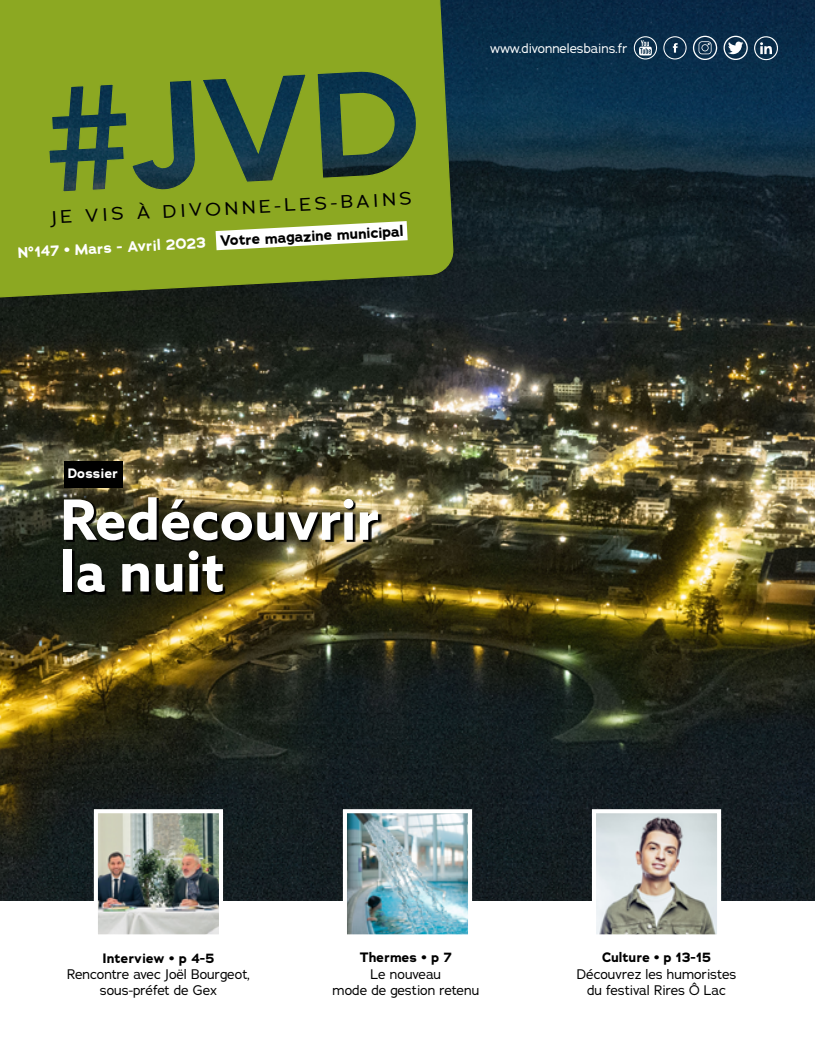
<style>
.page{position:relative;width:815px;height:1053px;background:#fff}
.page>*{position:absolute;margin:0;border:0;box-sizing:border-box;transform-origin:0 0}
.t1{font:700 55.62px/51.6px "Azo Sans";color:#fff}
.t2{font:17.75px "Adrianna";color:#000;scale:1.11 1}
.t3{font:700 15px "Adrianna";color:#000}
.t4{font:13.62px/16.2px "Adrianna";color:#000;text-align:center}
.t5{font:700 13.62px "Adrianna";letter-spacing:-.01em;color:#000}
.t6{font:700 13.62px "Adrianna";color:#fff}
.t7{font:13.12px "Adrianna";color:#fff}
.s1{color:#fff}
</style>
<div class="page">
<img style="left:0;top:0;width:815px;height:900px">
<img style="left:99px;top:814px;width:119px;height:119px">
<div style="left:94px;top:809px;width:129px;height:129px;border:4px solid #fff"></div>
<img style="left:348px;top:814px;width:119px;height:119px">
<div style="left:343px;top:809px;width:129px;height:129px;border:4px solid #fff"></div>
<img style="left:597px;top:814px;width:119px;height:119px">
<div style="left:592px;top:809px;width:129px;height:129px;border:4px solid #fff"></div>
<img style="left:67px;top:498px;width:315px;height:96px">
<div style="left:64px;top:461px;width:58px;height:26px;background:#000"></div>
<svg style="left:663px;top:36px;width:24px;height:23px"></svg>
<svg style="left:699px;top:41px;width:13px;height:13px"></svg>
<div style="left:693px;top:36px;width:24px;height:24px;border:1px solid #fff;border-radius:50%"></div>
<svg style="left:728px;top:42px;width:15px;height:12px"></svg>
<div style="left:723px;top:36px;width:25px;height:24px;border:1px solid #fff;border-radius:50%"></div>
<svg style="left:634px;top:36px;width:23px;height:23px"></svg>
<svg style="left:0;top:0;width:454px;height:301px;background:#739027"></svg>
<svg style="left:216px;top:221px;width:192px;height:29px"></svg>
<svg style="left:754px;top:36px;width:24px;height:24px"></svg>
<h2 class="t2" style="left:51px;top:206px;width:326px;rotate:-3deg">JE VIS À DIVONNE-LES-BAINS</h2>
<p class="t3" style="left:17px;top:241px;width:388px;rotate:-3deg"><span class="s1">N°147 • Mars - Avril 2023</span> Votre magazine municipal</p>
<p class="t7" style="left:490px;top:40px;width:139px">www.divonnelesbains.fr</p>
<p class="t6" style="left:68px;top:464px;width:52px">Dossier</p>
<h1 class="t1" style="left:60px;top:493px;width:320px">Redécouvrir la nuit</h1>
<p class="t5" style="left:102px;top:948px;width:114px">Interview • p 4-5</p>
<p class="t4" style="left:67px;top:965px;width:184px">Rencontre avec Joël Bourgeot, sous-préfet de Gex</p>
<p class="t5" style="left:360px;top:948px;width:94px">Thermes • p 7</p>
<p class="t4" style="left:333px;top:965px;width:148px">Le nouveau<br>mode de gestion retenu</p>
<p class="t5" style="left:602px;top:948px;width:111px">Culture • p 13-15</p>
<p class="t4" style="left:577px;top:965px;width:161px">Découvrez les humoristes du festival Rires Ô Lac</p>
</div>
